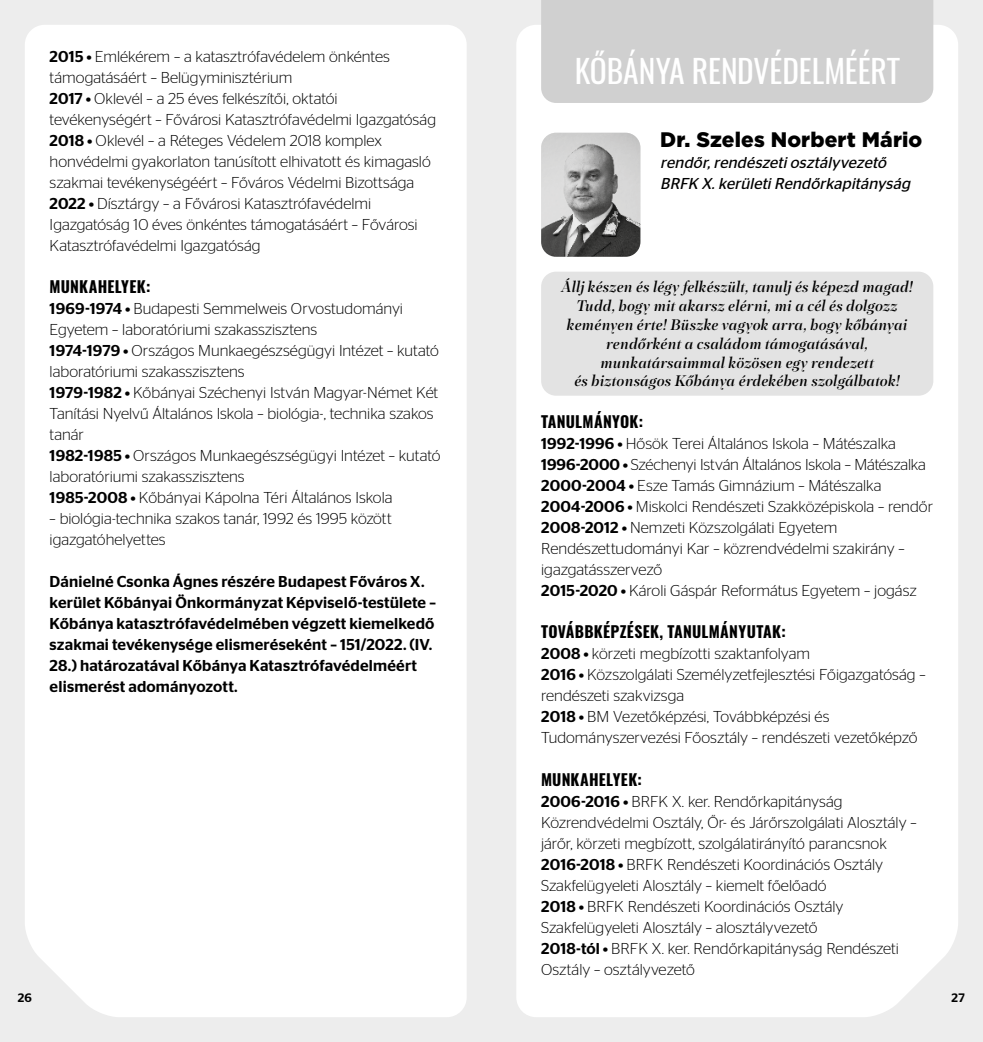
<style>
.page{position:relative;width:983px;height:1042px;background:#fff}
.page>*{position:absolute;margin:0;border:0;box-sizing:border-box;transform-origin:0 0}
.t1{font:31.5px "Oswald";color:#fff}
.t2{font:900 21px "Gotham CE";letter-spacing:.005em;color:#000}
.t3{font:300 15.75px/21px "Stag Sans";color:#000}
.t4{font:500 15.75px/21px "Stag Sans";letter-spacing:.01em;color:#000}
.t5{font:italic 500 15.75px/18.9px "PF Regal Display Pro";letter-spacing:.015em;color:#000;text-align:center}
.t6{font:700 15.75px "Oswald";letter-spacing:.02em;color:#000}
.t7{font:italic 15.75px/21px "Stag Sans";color:#000}
.t8{font:500 12.25px "Stag Sans";color:#000}
.s1{font-weight:500}
</style>
<div class="page">
<div style="left:0;top:0;width:491px;height:1042px;background:#ededed"></div>
<div style="left:491px;top:0;width:491px;height:1042px;background:#ededed"></div>
<div style="left:25px;top:25px;width:441px;height:992px;background:#fff"></div>
<div style="left:516px;top:25px;width:441px;height:992px;background:#fff"></div>
<div style="left:541px;top:0;width:392px;height:103px;background:#d0d0d0"></div>
<div style="left:541px;top:272px;width:392px;height:124px;background:#e3e3e3;border-radius:15px"></div>
<img style="left:541px;top:133px;width:99px;height:124px">
<p class="t3" style="left:50px;top:46px;width:388px"><span class="s1">2015 •</span> Emlékérem – a katasztrófavédelem önkéntes támogatásáért – Belügyminisztérium<br><span class="s1">2017 •</span> Oklevél – a 25 éves felkészítői, oktatói tevékenységért – Fővárosi Katasztrófavédelmi Igazgatóság <span class="s1">2018 •</span> Oklevél – a Réteges Védelem 2018 komplex honvédelmi gyakorlaton tanúsított elhivatott és kimagasló szakmai tevékenységéért – Főváros Védelmi Bizottsága <span class="s1">2022 •</span> Dísztárgy – a Fővárosi Katasztrófavédelmi Igazgatóság 10 éves önkéntes támogatásáért – Fővárosi Katasztrófavédelmi Igazgatóság</p>
<p class="t6" style="left:50px;top:276px;width:102px">MUNKAHELYEK:</p>
<p class="t3" style="left:50px;top:298px;width:392px"><span class="s1">1969-1974 •</span> Budapesti Semmelweis Orvostudományi Egyetem – laboratóriumi szakasszisztens<br><span class="s1">1974-1979 •</span> Országos Munkaegészségügyi Intézet – kutató laboratóriumi szakasszisztens<br><span class="s1">1979-1982 •</span> Kőbányai Széchenyi István Magyar-Német Két Tanítási Nyelvű Általános Iskola – biológia-, technika szakos tanár<br><span class="s1">1982-1985 •</span> Országos Munkaegészségügyi Intézet – kutató laboratóriumi szakasszisztens<br><span class="s1">1985-2008 •</span> Kőbányai Kápolna Téri Általános Iskola</p>
<p class="t3" style="left:50px;top:508px;width:343px">– biológia-technika szakos tanár, 1992 és 1995 között igazgatóhelyettes</p>
<p class="t4" style="left:50px;top:571px;width:388px">Dánielné Csonka Ágnes részére Budapest Főváros X. kerület Kőbányai Önkormányzat Képviselő-testülete – Kőbánya katasztrófavédelmében végzett kiemelkedő szakmai tevékenysége elismeréseként – 151/2022. (IV.<br>28.) határozatával Kőbánya Katasztrófavédelméért elismerést adományozott.</p>
<h1 class="t1" style="left:574px;top:49px;width:326px">KŐBÁNYA RENDVÉDELMÉÉRT</h1>
<h2 class="t2" style="left:660px;top:127px;width:263px">Dr. Szeles Norbert Mário</h2>
<p class="t7" style="left:660px;top:152px;width:255px">rendőr,rendészetiosztályvezető<br>BRFK X.kerületiRendőrkapitányság</p>
<p class="t5" style="left:561px;top:277px;width:353px">Állj készen és légy felkészült, tanulj és képezd magad!<br>Tudd, hogy mit akarsz elérni, mi a cél és dolgozz keményen érte! Büszke vagyok arra, hogy kőbányai rendőrként a családom támogatásával, munkatársaimmal közösen egy rendezett<br>és biztonságos Kőbánya érdekében szolgálhatok!</p>
<p class="t6" style="left:541px;top:411px;width:103px">TANULMÁNYOK:</p>
<p class="t3" style="left:541px;top:433px;width:393px"><span class="s1">1992-1996 •</span> Hősök Terei Általános Iskola – Mátészalka <span class="s1">1996-2000 •</span> Széchenyi István Általános Iskola – Mátészalka <span class="s1">2000-2004 •</span> Esze Tamás Gimnázium – Mátészalka <span class="s1">2004-2006 •</span> Miskolci Rendészeti Szakközépiskola – rendőr <span class="s1">2008-2012 •</span> Nemzeti Közszolgálati Egyetem Rendészettudományi Kar – közrendvédelmi szakirány – igazgatásszervező<br><span class="s1">2015-2020 •</span> Károli Gáspár Református Egyetem – jogász</p>
<p class="t6" style="left:541px;top:621px;width:246px">TOVÁBBKÉPZÉSEK, TANULMÁNYUTAK:</p>
<p class="t3" style="left:541px;top:643px;width:386px"><span class="s1">2008 •</span> körzeti megbízotti szaktanfolyam<br><span class="s1">2016 •</span> Közszolgálati Személyzetfejlesztési Főigazgatóság – rendészeti szakvizsga<br><span class="s1">2018 •</span> BM Vezetőképzési, Továbbképzési és Tudományszervezési Főosztály – rendészeti vezetőképző</p>
<p class="t6" style="left:541px;top:768px;width:102px">MUNKAHELYEK:</p>
<p class="t3" style="left:541px;top:790px;width:377px"><span class="s1">2006-2016 •</span> BRFK X. ker. Rendőrkapitányság Közrendvédelmi Osztály, Őr- és Járőrszolgálati Alosztály – járőr, körzeti megbízott, szolgálatirányító parancsnok <span class="s1">2016-2018 •</span> BRFK Rendészeti Koordinációs Osztály Szakfelügyeleti Alosztály – kiemelt főelőadó<br><span class="s1">2018 •</span> BRFK Rendészeti Koordinációs Osztály Szakfelügyeleti Alosztály – alosztályvezető<br><span class="s1">2018-tól •</span> BRFK X. ker. Rendőrkapitányság Rendészeti Osztály – osztályvezető</p>
<p class="t8" style="left:18px;top:991px;width:16px">26</p>
<p class="t8" style="left:951px;top:991px;width:15px">27</p>
</div>
